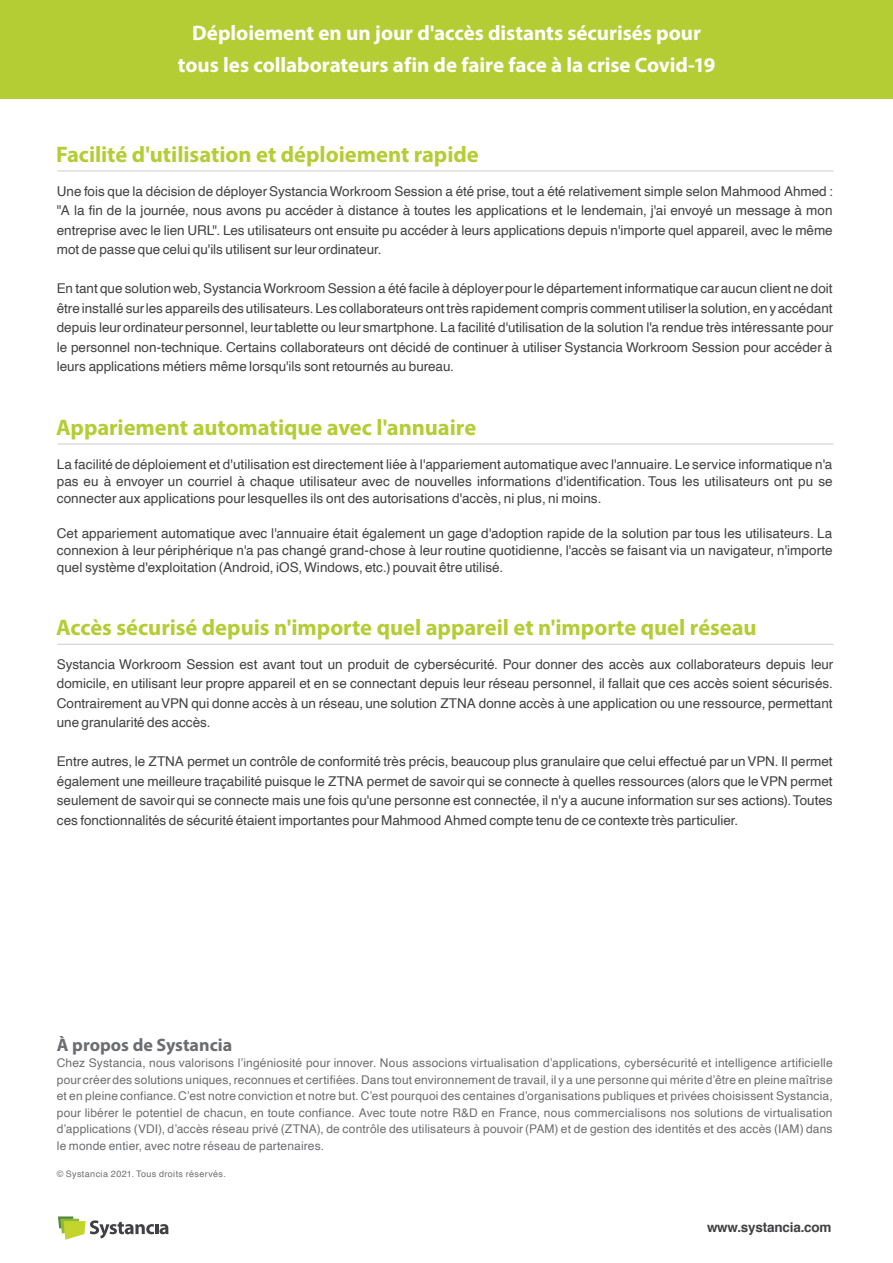
<style>
.page{position:relative;width:893px;height:1263px;background:#fff}
.page>*{position:absolute;margin:0;border:0;box-sizing:border-box;transform-origin:0 0}
.t1{font:700 22.5px "Myriad Pro";letter-spacing:-.005em;color:#b5cd34}
.t2{font:700 21px/31.5px "Myriad Pro";color:#fff;text-align:center}
.t3{font:700 18px "Myriad Pro";color:#6c6d70}
.t4{font:13.5px/19.5px "Helvetica";color:#414042;text-align:justify}
.t5{font:700 13.5px "Helvetica";letter-spacing:-.015em;color:#414042}
.t6{font:12px/16.5px "Helvetica";letter-spacing:.01em;color:#6c6d70;text-align:justify}
.t7{font:9px "Helvetica";letter-spacing:.045em;color:#6c6d70}
</style>
<div class="page">
<svg style="left:58px;top:1216px;width:110px;height:24px"></svg>
<hr style="left:57px;top:644px;width:776px;height:1px;background:#a8a9ad">
<hr style="left:57px;top:444px;width:776px;height:1px;background:#a8a9ad">
<hr style="left:57px;top:171px;width:776px;height:1px;background:#a8a9ad">
<div style="left:0;top:0;width:893px;height:99px;background:#b5cd34"></div>
<h2 class="t2" style="left:178px;top:17px;width:539px">Déploiement en un jour d'accès distants sécurisés pour tous les collaborateurs afin de faire face à la crise Covid-19</h2>
<h1 class="t1" style="left:56px;top:140px;width:424px">Facilité d'utilisation et déploiement rapide</h1>
<p class="t4" style="left:57px;top:182px;width:777px">Une fois que la décision de déployer Systancia Workroom Session a été prise, tout a été relativement simple selon Mahmood Ahmed : "A la fin de la journée, nous avons pu accéder à distance à toutes les applications et le lendemain, j'ai envoyé un message à mon entreprise avec le lien URL". Les utilisateurs ont ensuite pu accéder à leurs applications depuis n'importe quel appareil, avec le même mot de passe que celui qu'ils utilisent sur leur ordinateur.</p>
<p class="t4" style="left:57px;top:279px;width:778px">En tant que solution web, Systancia Workroom Session a été facile à déployer pour le département informatique car aucun client ne doit être installé sur les appareils des utilisateurs. Les collaborateurs ont très rapidement compris comment utiliser la solution, en y accédant depuis leur ordinateur personnel, leur tablette ou leur smartphone. La facilité d'utilisation de la solution l'a rendue très intéressante pour le personnel non-technique. Certains collaborateurs ont décidé de continuer à utiliser Systancia Workroom Session pour accéder à leurs applications métiers même lorsqu'ils sont retournés au bureau.</p>
<h1 class="t1" style="left:56px;top:413px;width:422px">Appariement automatique avec l'annuaire</h1>
<p class="t4" style="left:57px;top:456px;width:777px;line-height:17.2px">La facilité de déploiement et d'utilisation est directement liée à l'appariement automatique avec l'annuaire. Le service informatique n'a pas eu à envoyer un courriel à chaque utilisateur avec de nouvelles informations d'identification. Tous les utilisateurs ont pu se connecter aux applications pour lesquelles ils ont des autorisations d'accès, ni plus, ni moins.</p>
<p class="t4" style="left:57px;top:525px;width:777px;line-height:17.2px">Cet appariement automatique avec l'annuaire était également un gage d'adoption rapide de la solution par tous les utilisateurs. La connexion à leur périphérique n'a pas changé grand-chose à leur routine quotidienne, l'accès se faisant via un navigateur, n'importe quel système d'exploitation (Android, iOS, Windows, etc.) pouvait être utilisé.</p>
<h1 class="t1" style="left:56px;top:613px;width:702px">Accès sécurisé depuis n'importe quel appareil et n'importe quel réseau</h1>
<p class="t4" style="left:57px;top:655px;width:778px">Systancia Workroom Session est avant tout un produit de cybersécurité. Pour donner des accès aux collaborateurs depuis leur domicile, en utilisant leur propre appareil et en se connectant depuis leur réseau personnel, il fallait que ces accès soient sécurisés.<br>Contrairement au VPN qui donne accès à un réseau, une solution ZTNA donne accès à une application ou une ressource, permettant une granularité des accès.</p>
<p class="t4" style="left:57px;top:752px;width:777px">Entre autres, le ZTNA permet un contrôle de conformité très précis, beaucoup plus granulaire que celui effectué par un VPN. Il permet également une meilleure traçabilité puisque le ZTNA permet de savoir qui se connecte à quelles ressources (alors que le VPN permet seulement de savoir qui se connecte mais une fois qu'une personne est connectée, il n'y a aucune information sur ses actions). Toutes ces fonctionnalités de sécurité étaient importantes pour Mahmood Ahmed compte tenu de ce contexte très particulier.</p>
<h3 class="t3" style="left:57px;top:1033px;width:177px">À propos de Systancia</h3>
<p class="t6" style="left:57px;top:1055px;width:777px">Chez Systancia, nous valorisons l’ingéniosité pour innover. Nous associons virtualisation d’applications, cybersécurité et intelligence artificielle pour créer des solutions uniques, reconnues et certifiées. Dans tout environnement de travail, il y a une personne qui mérite d’être en pleine maîtrise et en pleine confiance. C’est notre conviction et notre but. C’est pourquoi des centaines d’organisations publiques et privées choisissent Systancia, pour libérer le potentiel de chacun, en toute confiance. Avec toute notre R&amp;D en France, nous commercialisons nos solutions de virtualisation d’applications (VDI), d’accès réseau privé (ZTNA), de contrôle des utilisateurs à pouvoir (PAM) et de gestion des identités et des accès (IAM) dans le monde entier, avec notre réseau de partenaires.</p>
<p class="t7" style="left:57px;top:1167px;width:171px">© Systancia 2021. Tous droits réservés.</p>
<p class="t5" style="left:707px;top:1216px;width:126px">www.systancia.com</p>
</div>
